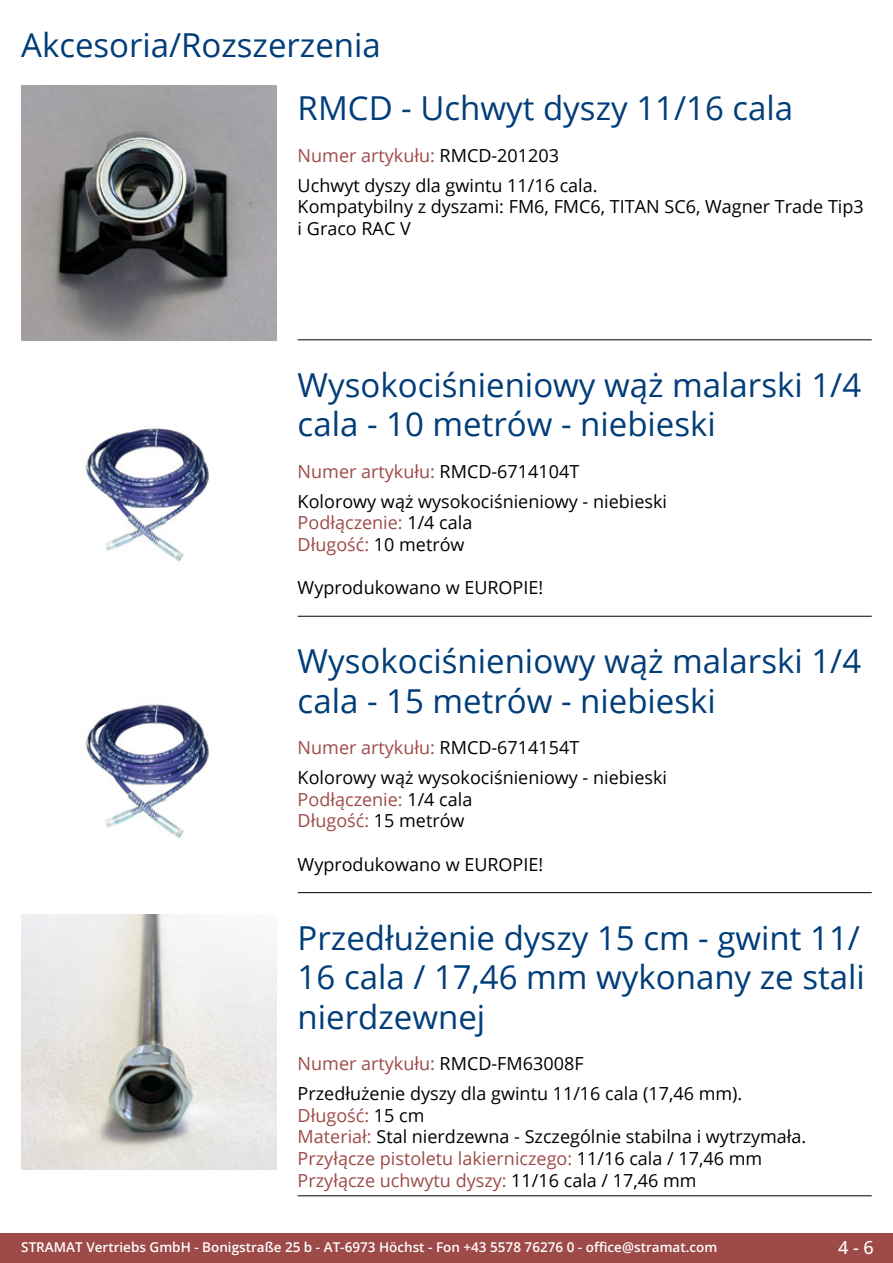
<style>
.page{position:relative;width:893px;height:1263px;background:#fff}
.page>*{position:absolute;margin:0;border:0;box-sizing:border-box;transform-origin:0 0}
.t1{font:33px/39.6px "Open Sans";color:#003d79}
.t2{font:18px/21.6px "Open Sans";color:#000}
.t3{font:18px "Open Sans";color:#9d4a48}
.t4{font:500 18px "Open Sans";color:#fff}
.t5{font:600 13.5px "Open Sans";color:#fff}
.s1{color:#000}
.s2{color:#9d4a48}
</style>
<div class="page">
<div style="left:0;top:1233px;width:893px;height:30px;background:#9d4a48"></div>
<hr style="left:298px;top:340px;width:574px;height:1px;background:#000">
<hr style="left:298px;top:616px;width:574px;height:1px;background:#000">
<hr style="left:298px;top:892px;width:574px;height:1px;background:#000">
<hr style="left:298px;top:1195px;width:574px;height:1px;background:#000">
<img style="left:21px;top:85px;width:255px;height:255px">
<img style="left:85px;top:427px;width:124px;height:135px">
<img style="left:85px;top:703px;width:124px;height:136px">
<img style="left:21px;top:914px;width:255px;height:255px">
<h1 class="t1" style="left:298px;top:12px;width:497px;line-height:63.8px;text-indent:-276px">Akcesoria/Rozszerzenia<br>RMCD - Uchwyt dyszy 11/16 cala</h1>
<p class="t3" style="left:298px;top:143px;width:263px">Numer artykułu: <span class="s1">RMCD-201203</span></p>
<p class="t2" style="left:298px;top:174px;width:568px">Uchwyt dyszy dla gwintu 11/16 cala.<br>Kompatybilny z dyszami: FM6, FMC6, TITAN SC6, Wagner Trade Tip3 i Graco RAC V</p>
<h1 class="t1" style="left:298px;top:364px;width:565px">Wysokociśnieniowy wąż malarski 1/4 cala - 10 metrów - niebieski</h1>
<p class="t3" style="left:298px;top:459px;width:283px">Numer artykułu: <span class="s1">RMCD-6714104T</span></p>
<p class="t2" style="left:298px;top:490px;width:371px">Kolorowy wąż wysokociśnieniowy - niebieski<br><span class="s2">Podłączenie:</span> 1/4 cala<br><span class="s2">Długość:</span> 10 metrów</p>
<p class="t2" style="left:298px;top:576px;width:247px">Wyprodukowano w EUROPIE!</p>
<h1 class="t1" style="left:298px;top:640px;width:565px">Wysokociśnieniowy wąż malarski 1/4 cala - 15 metrów - niebieski</h1>
<p class="t3" style="left:298px;top:735px;width:283px">Numer artykułu: <span class="s1">RMCD-6714154T</span></p>
<p class="t2" style="left:298px;top:766px;width:371px">Kolorowy wąż wysokociśnieniowy - niebieski<br><span class="s2">Podłączenie:</span> 1/4 cala<br><span class="s2">Długość:</span> 15 metrów</p>
<p class="t2" style="left:298px;top:853px;width:247px">Wyprodukowano w EUROPIE!</p>
<h1 class="t1" style="left:298px;top:917px;width:569px">Przedłużenie dyszy 15 cm - gwint 11/<br>16 cala / 17,46 mm wykonany ze stali nierdzewnej</h1>
<p class="t3" style="left:298px;top:1051px;width:287px">Numer artykułu: <span class="s1">RMCD-FM63008F</span></p>
<p class="t2" style="left:298px;top:1082px;width:510px">Przedłużenie dyszy dla gwintu 11/16 cala (17,46 mm).<br><span class="s2">Długość:</span> 15 cm<br><span class="s2">Materiał:</span> Stal nierdzewna - Szczególnie stabilna i wytrzymała.<br><span class="s2">Przyłącze pistoletu lakierniczego:</span> 11/16 cala / 17,46 mm <span class="s2">Przyłącze uchwytu dyszy:</span> 11/16 cala / 17,46 mm</p>
<p class="t5" style="left:21px;top:1238px;width:698px">STRAMAT Vertriebs GmbH - Bonigstraße 25 b - AT-6973 Höchst - Fon +43 5578 76276 0 - office@stramat.com</p>
<p class="t4" style="left:838px;top:1234px;width:37px">4 - 6</p>
</div>
